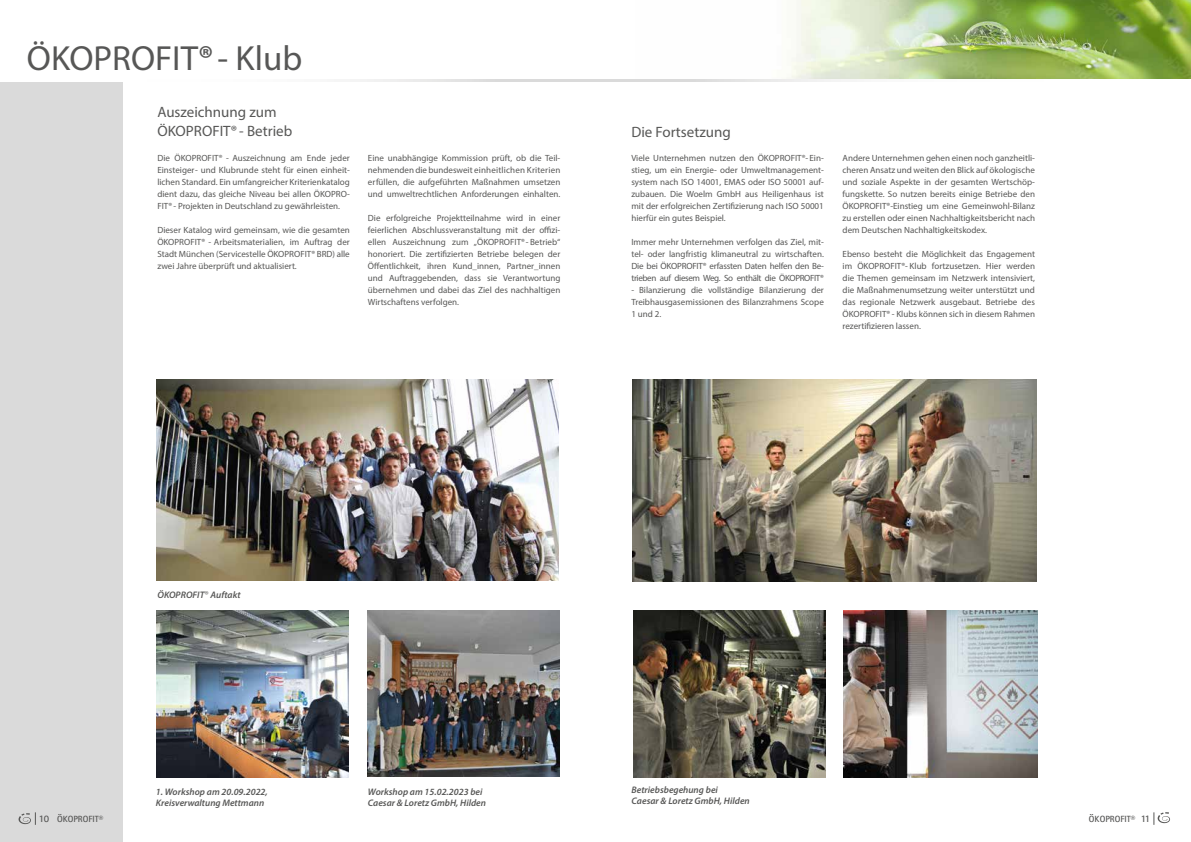
<style>
.page{position:relative;width:1191px;height:842px;background:#fff}
.page>*{position:absolute;margin:0;border:0;box-sizing:border-box;transform-origin:0 0}
.t1{font:35px "Myriad Pro";color:#575756}
.t2{font:15px/19px "Myriad Pro";color:#575756}
.t3{font:italic 600 9.5px/11px "Myriad Pro";color:#575756}
.t4{font:9px/12px "Myriad Pro";color:#575756;text-align:justify}
.t5{font:700 9px "Agfa Rotis Sans Serif";color:#575756}
.s1{font-weight:600}
.s2{font-style:normal;font-size:10px;color:#7e7e7d}
.s3{font-size:10px}
</style>
<div class="page">
<img style="left:636px;top:0;width:555px;height:80px">
<div style="left:0;top:82px;width:123px;height:760px;background:#dadada"></div>
<svg style="left:1153px;top:812px;width:17px;height:13px"></svg>
<svg style="left:19px;top:812px;width:17px;height:13px"></svg>
<svg style="left:350px;top:80px;width:245px;height:2px"></svg>
<svg style="left:595px;top:80px;width:246px;height:2px"></svg>
<img style="left:367px;top:611px;width:192px;height:166px">
<img style="left:157px;top:611px;width:191px;height:166px">
<img style="left:633px;top:611px;width:192px;height:166px">
<img style="left:843px;top:611px;width:194px;height:166px">
<img style="left:157px;top:380px;width:401px;height:201px">
<img style="left:632px;top:380px;width:405px;height:201px">
<h1 class="t1" style="left:27px;top:36px;width:277px">ÖKOPROFIT<span class="s1">®</span> - Klub</h1>
<h2 class="t2" style="left:157px;top:103px;width:136px">Auszeichnung zum<br>ÖKOPROFIT® - Betrieb</h2>
<p class="t4" style="left:157px;top:152px;width:194px">Die ÖKOPROFIT® - Auszeichnung am Ende jeder Einsteiger- und Klubrunde steht für einen einheit&shy;lichen Standard. Ein umfangreicher Kriterienkatalog dient dazu, das gleiche Niveau bei allen ÖKOPRO-FIT® - Projekten in Deutschland zu gewährleisten.</p>
<p class="t4" style="left:157px;top:224px;width:194px">Dieser Katalog wird gemeinsam, wie die gesamten ÖKOPROFIT® - Arbeitsmaterialien, im Auftrag der Stadt München (Servicestelle ÖKOPROFIT® BRD) alle zwei Jahre überprüft und aktualisiert.</p>
<p class="t4" style="left:368px;top:152px;width:194px">Eine unabhängige Kommission prüft, ob die Teil&shy;nehmenden die bundesweit einheitlichen Kriterien erfüllen, die aufgeführten Maßnahmen umsetzen und umweltrechtlichen Anforderungen einhalten.</p>
<p class="t4" style="left:368px;top:212px;width:194px">Die erfolgreiche Projektteilnahme wird in einer feierlichen Abschlussveranstaltung mit der offizi&shy;ellen Auszeichnung zum „ÖKOPROFIT®- Betrieb“ honoriert. Die zertifizierten Betriebe belegen der Öffentlichkeit, ihren Kund_innen, Partner_innen und Auftraggebenden, dass sie Verantwortung übernehmen und dabei das Ziel des nachhaltigen Wirtschaftens verfolgen.</p>
<h2 class="t2" style="left:631px;top:122px;width:101px">Die Fortsetzung</h2>
<p class="t4" style="left:631px;top:152px;width:194px">Viele Unternehmen nutzen den ÖKOPROFIT®- Ein&shy;stieg, um ein Energie- oder Umweltmanagement&shy;system nach ISO 14001, EMAS oder ISO 50001 auf&shy;zubauen. Die Woelm GmbH aus Heiligenhaus ist mit der erfolgreichen Zertifizierung nach ISO 50001 hierfür ein gutes Beispiel.</p>
<p class="t4" style="left:631px;top:236px;width:194px">Immer mehr Unternehmen verfolgen das Ziel, mit&shy;tel- oder langfristig klimaneutral zu wirtschaften.<br>Die bei ÖKOPROFIT® erfassten Daten helfen den Be&shy;trieben auf diesem Weg. So enthält die ÖKOPROFIT®</p>
<p class="t4" style="left:631px;top:284px;width:194px">- Bilanzierung die vollständige Bilanzierung der Treibhausgasemissionen des Bilanzrahmens Scope 1 und 2.</p>
<p class="t4" style="left:842px;top:152px;width:194px">Andere Unternehmen gehen einen noch ganzheitli&shy;cheren Ansatz und weiten den Blick auf ökologische und soziale Aspekte in der gesamten Wertschöp&shy;fungskette. So nutzen bereits einige Betriebe den ÖKOPROFIT®-Einstieg um eine Gemeinwohl-Bilanz zu erstellen oder einen Nachhaltigkeitsbericht nach dem Deutschen Nachhaltigkeitskodex.</p>
<p class="t4" style="left:842px;top:248px;width:194px">Ebenso besteht die Möglichkeit das Engagement im ÖKOPROFIT®- Klub fortzusetzen. Hier werden die Themen gemeinsam im Netzwerk intensiviert, die Maßnahmenumsetzung weiter unterstützt und das regionale Netzwerk ausgebaut. Betriebe des ÖKOPROFIT® - Klubs können sich in diesem Rahmen rezertifizieren lassen.</p>
<p class="t3" style="left:158px;top:589px;width:84px">ÖKOPROFIT<span class="s2">®</span> Auftakt</p>
<p class="t3" style="left:156px;top:786px;width:113px">1. Workshop am 20.09.2022,<br>Kreisverwaltung Mettmann</p>
<p class="t3" style="left:368px;top:786px;width:120px">Workshop am 15.02.2023 bei<br>Caesar &amp; Loretz GmbH, Hilden</p>
<p class="t3" style="left:631px;top:784px;width:120px">Betriebsbegehung bei<br>Caesar &amp; Loretz GmbH, Hilden</p>
<p class="t5" style="left:39px;top:813px;width:66px"><span class="s3">10</span> ÖKOPROFIT®</p>
<p class="t5" style="left:1089px;top:813px;width:63px">ÖKOPROFIT® <span class="s3">11</span></p>
</div>
